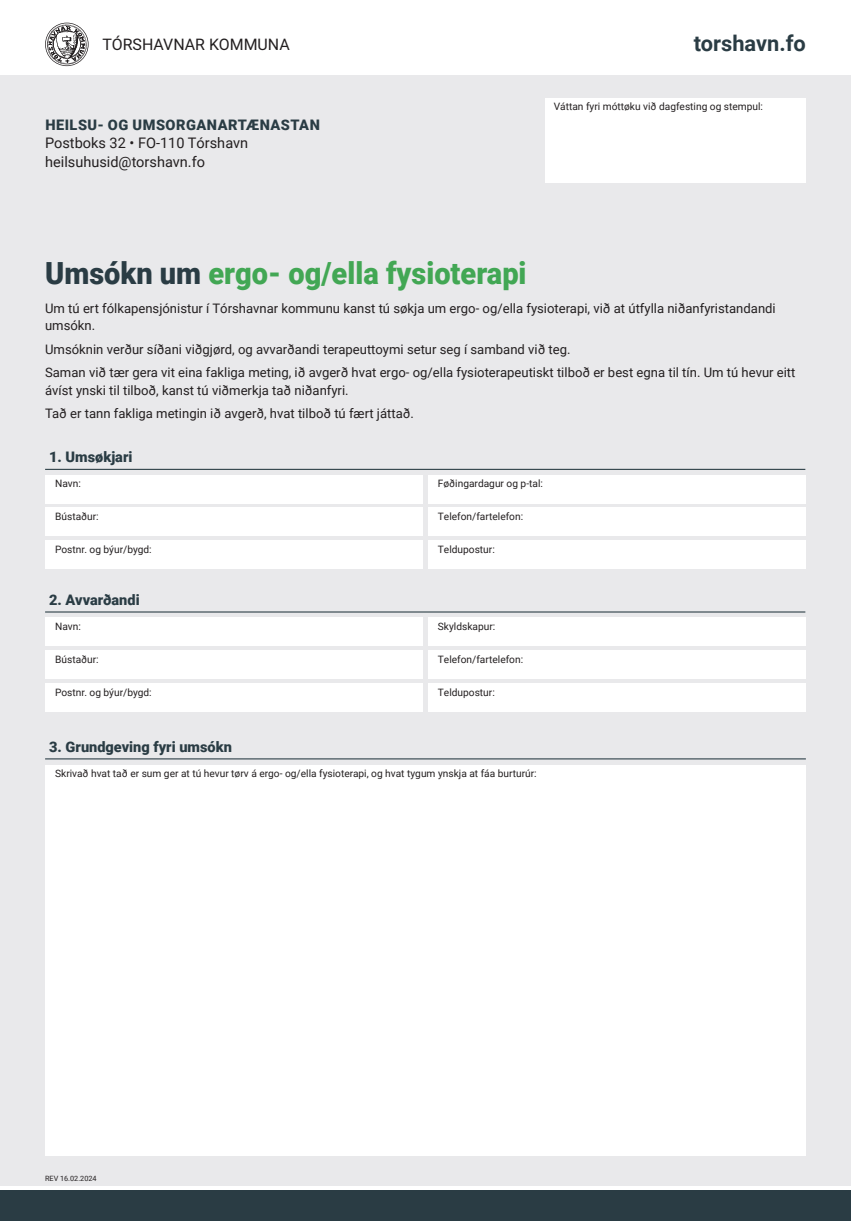
<style>
.page{position:relative;width:851px;height:1221px;background:#fff}
.page>*{position:absolute;margin:0;border:0;box-sizing:border-box;transform-origin:0 0}
.t1{font:900 30.45px "Roboto";color:#42a754;scale:.95 1}
.t2{font:700 21.75px "Roboto";color:#2a3c44}
.t3{font:15.9px "Roboto";color:#231f20}
.t4{font:14.55px/18.9px "Roboto";color:#231f20}
.t5{font:900 14.55px "Roboto";color:#2a3c44}
.t6{font:900 14.55px "Roboto";letter-spacing:.035em;color:#2a3c44}
.t7{font:13.05px/23.5px "Roboto";color:#231f20}
.t8{font:10.2px "Roboto";color:#231f20}
.t9{font:7.2px "Roboto";color:#231f20}
.s1{color:#2a3c44}
</style>
<div class="page">
<div style="left:0;top:75px;width:850px;height:1110px;background:#e9e9eb"></div>
<div style="left:0;top:1189px;width:850px;height:31px;background:#2a3c44"></div>
<svg style="left:45px;top:23px;width:44px;height:43px"></svg>
<div style="left:545px;top:98px;width:260px;height:84px;background:#fff"></div>
<div style="left:45px;top:765px;width:760px;height:390px;background:#fff"></div>
<div style="left:45px;top:475px;width:377px;height:28px;background:#fff"></div>
<div style="left:45px;top:617px;width:377px;height:28px;background:#fff"></div>
<div style="left:45px;top:508px;width:377px;height:28px;background:#fff"></div>
<div style="left:45px;top:650px;width:377px;height:28px;background:#fff"></div>
<div style="left:45px;top:541px;width:377px;height:28px;background:#fff"></div>
<div style="left:45px;top:683px;width:377px;height:28px;background:#fff"></div>
<div style="left:428px;top:475px;width:377px;height:28px;background:#fff"></div>
<div style="left:428px;top:617px;width:377px;height:28px;background:#fff"></div>
<div style="left:428px;top:508px;width:377px;height:28px;background:#fff"></div>
<div style="left:428px;top:650px;width:377px;height:28px;background:#fff"></div>
<div style="left:428px;top:541px;width:377px;height:28px;background:#fff"></div>
<div style="left:428px;top:683px;width:377px;height:28px;background:#fff"></div>
<hr style="left:45px;top:758px;width:760px;height:1px;background:#2a3c44">
<hr style="left:45px;top:469px;width:760px;height:1px;background:#2a3c44">
<hr style="left:45px;top:611px;width:760px;height:1px;background:#2a3c44">
<p class="t3" style="left:102px;top:33px;width:189px">TÓRSHAVNAR KOMMUNA</p>
<h2 class="t2" style="left:693px;top:28px;width:113px">torshavn.fo</h2>
<p class="t6" style="left:45px;top:114px;width:276px">HEILSU- OG UMSORGANARTÆNASTAN</p>
<p class="t4" style="left:45px;top:133px;width:204px">Postboks 32 • FO-110 Tórshavn heilsuhusid@torshavn.fo</p>
<p class="t8" style="left:553px;top:99px;width:211px">Váttan fyri móttøku við dagfesting og stempul:</p>
<h1 class="t1" style="left:45px;top:252px;width:508px"><span class="s1">Umsókn um</span> ergo- og/ella fysioterapi</h1>
<p class="t7" style="left:45px;top:299px;width:732px;line-height:17.4px">Um tú ert fólkapensjónistur í Tórshavnar kommunu kanst tú søkja um ergo- og/ella fysioterapi, við at útfylla niðanfyristandandi umsókn.</p>
<p class="t7" style="left:45px;top:337px;width:751px">Umsóknin verður síðani viðgjørd, og avvarðandi terapeuttoymi setur seg í samband við teg.<br>Saman við tær gera vit eina fakliga meting, ið avgerð hvat ergo- og/ella fysioterapeutiskt tilboð er best egna til tín. Um tú hevur eitt</p>
<p class="t7" style="left:45px;top:378px;width:370px">ávíst ynski til tilboð, kanst tú viðmerkja tað niðanfyri.<br>Tað er tann fakliga metingin ið avgerð, hvat tilboð tú fært játtað.</p>
<p class="t5" style="left:49px;top:446px;width:85px">1. Umsøkjari</p>
<p class="t8" style="left:55px;top:476px;width:27px">Navn:</p>
<p class="t8" style="left:55px;top:509px;width:45px">Bústaður:</p>
<p class="t8" style="left:55px;top:542px;width:98px">Postnr. og býur/bygd:</p>
<p class="t5" style="left:49px;top:589px;width:92px">2. Avvarðandi</p>
<p class="t8" style="left:55px;top:619px;width:27px">Navn:</p>
<p class="t8" style="left:55px;top:652px;width:45px">Bústaður:</p>
<p class="t8" style="left:55px;top:685px;width:98px">Postnr. og býur/bygd:</p>
<p class="t5" style="left:49px;top:736px;width:184px">3. Grundgeving fyri umsókn</p>
<p class="t8" style="left:438px;top:476px;width:106px">Føðingardagur og p-tal:</p>
<p class="t8" style="left:438px;top:509px;width:87px">Telefon/fartelefon:</p>
<p class="t8" style="left:438px;top:542px;width:58px">Teldupostur:</p>
<p class="t8" style="left:438px;top:619px;width:59px">Skyldskapur:</p>
<p class="t8" style="left:438px;top:652px;width:87px">Telefon/fartelefon:</p>
<p class="t8" style="left:438px;top:685px;width:58px">Teldupostur:</p>
<p class="t8" style="left:55px;top:766px;width:483px">Skrivað hvat tað er sum ger at tú hevur tørv á ergo- og/ella fysioterapi, og hvat tygum ynskja at fáa burturúr:</p>
<p class="t9" style="left:45px;top:1172px;width:53px">REV 16.02.2024</p>
</div>
